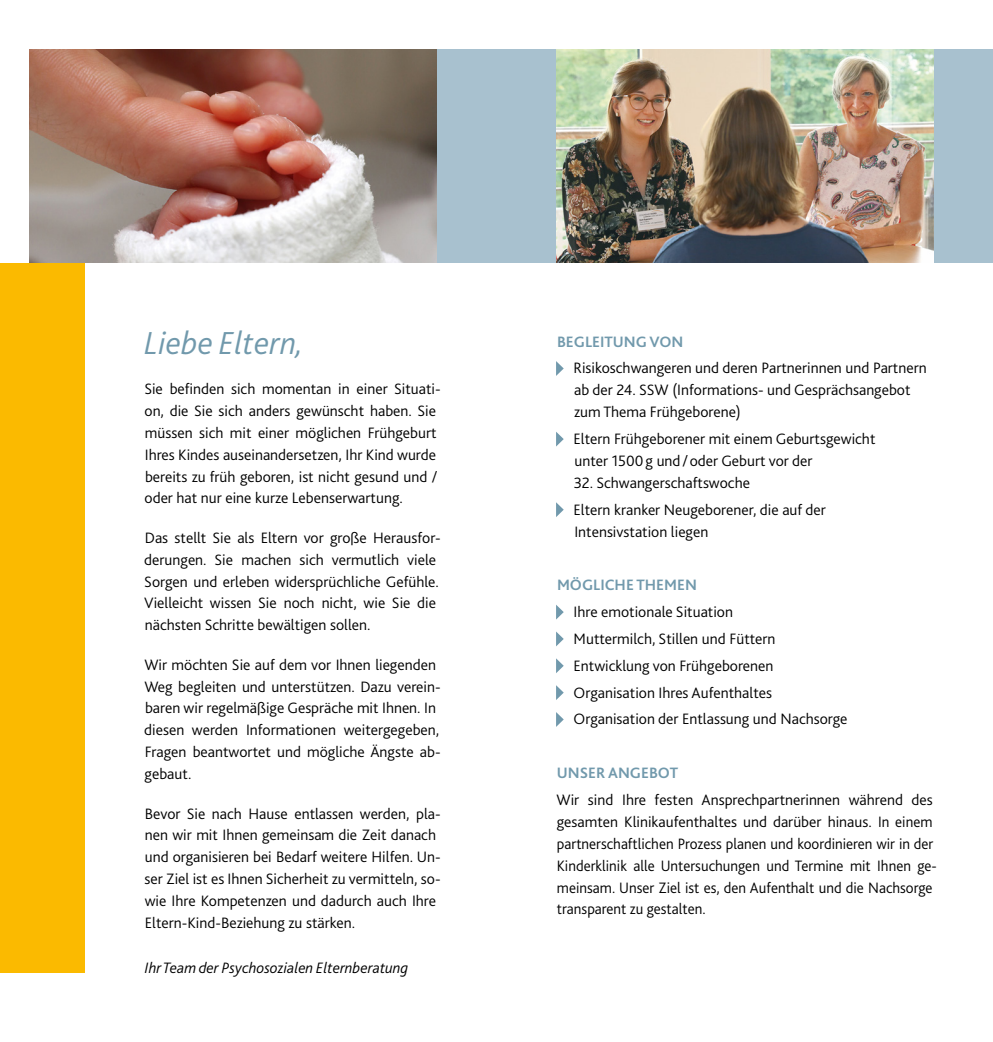
<style>
.page{position:relative;width:993px;height:1042px;background:#fff}
.page>*{position:absolute;margin:0;border:0;box-sizing:border-box;transform-origin:0 0}
.t1{font:italic 300 33.25px "Bliss 2";color:#7199ac}
.t2{font:300 15.75px/21.9px "Bliss 2";color:#000}
.t3{font:700 15.75px "Bliss 2";color:#7199ac}
.t4{font:italic 300 15.75px "Bliss 2";color:#000}
</style>
<div class="page">
<div style="left:0;top:263px;width:84px;height:709px;background:#fbba00"></div>
<div style="left:30px;top:50px;width:962px;height:213px;background:#a8c1cf"></div>
<svg style="left:556px;top:361px;width:7px;height:15px"></svg>
<svg style="left:556px;top:432px;width:7px;height:14px"></svg>
<svg style="left:556px;top:502px;width:7px;height:15px"></svg>
<svg style="left:556px;top:605px;width:7px;height:14px"></svg>
<svg style="left:556px;top:631px;width:7px;height:15px"></svg>
<svg style="left:556px;top:658px;width:7px;height:15px"></svg>
<svg style="left:556px;top:685px;width:7px;height:15px"></svg>
<svg style="left:556px;top:712px;width:7px;height:15px"></svg>
<img style="left:30px;top:50px;width:407px;height:213px">
<img style="left:556px;top:50px;width:377px;height:213px">
<h1 class="t1" style="left:145px;top:323px;width:160px">Liebe Eltern,</h1>
<p class="t3" style="left:557px;top:332px;width:128px">BEGLEITUNG VON</p>
<p class="t2" style="left:573px;top:357px;width:354px">Risikoschwangeren und deren Partnerinnen und Partnern ab der 24. SSW (Informations- und Gesprächsangebot zum Thema Frühgeborene)</p>
<p class="t2" style="left:573px;top:427px;width:303px">Eltern Frühgeborener mit einem Geburtsgewicht unter 1500g und/oder Geburt vor der</p>
<p class="t2" style="left:573px;top:469px;width:254px;line-height:26.8px">32. Schwangerschaftswoche<br>Eltern kranker Neugeborener, die auf der</p>
<p class="t2" style="left:574px;top:520px;width:135px">Intensivstation liegen</p>
<p class="t3" style="left:557px;top:575px;width:141px">MÖGLICHE THEMEN</p>
<p class="t2" style="left:573px;top:598px;width:275px;line-height:26.8px">Ihre emotionale Situation<br>Muttermilch, Stillen und Füttern Entwicklung von Frühgeborenen Organisation Ihres Aufenthaltes Organisation der Entlassung und Nachsorge</p>
<p class="t3" style="left:556px;top:763px;width:123px">UNSER ANGEBOT</p>
<p class="t2" style="left:556px;top:788px;width:382px">Wir sind Ihre festen Ansprechpartnerinnen während des gesamten Klinikaufenthaltes und darüber hinaus. In einem partnerschaftlichen Prozess planen und koordinieren wir in der Kinderklinik alle Untersuchungen und Termine mit Ihnen ge&shy;meinsam. Unser Ziel ist es, den Aufenthalt und die Nachsorge transparent zu gestalten.</p>
<p class="t2" style="left:144px;top:377px;width:298px">Sie befinden sich momentan in einer Situati&shy;on, die Sie sich anders gewünscht haben. Sie müssen sich mit einer möglichen Frühgeburt Ihres Kindes auseinandersetzen, Ihr Kind wurde bereits zu früh geboren, ist nicht gesund und / oder hat nur eine kurze Lebenserwartung.</p>
<p class="t2" style="left:144px;top:526px;width:298px">Das stellt Sie als Eltern vor große Herausfor&shy;derungen. Sie machen sich vermutlich viele Sorgen und erleben widersprüchliche Gefühle.<br>Vielleicht wissen Sie noch nicht, wie Sie die nächsten Schritte bewältigen sollen.</p>
<p class="t2" style="left:144px;top:653px;width:298px">Wir möchten Sie auf dem vor Ihnen liegenden Weg begleiten und unterstützen. Dazu verein&shy;baren wir regelmäßige Gespräche mit Ihnen. In diesen werden Informationen weitergegeben, Fragen beantwortet und mögliche Ängste ab&shy;gebaut.</p>
<p class="t2" style="left:144px;top:802px;width:297px">Bevor Sie nach Hause entlassen werden, pla&shy;nen wir mit Ihnen gemeinsam die Zeit danach und organisieren bei Bedarf weitere Hilfen. Un&shy;ser Ziel ist es Ihnen Sicherheit zu vermitteln, so&shy;wie Ihre Kompetenzen und dadurch auch Ihre Eltern-Kind-Beziehung zu stärken.</p>
<p class="t4" style="left:145px;top:957px;width:265px">Ihr Team der Psychosozialen Elternberatung</p>
</div>
